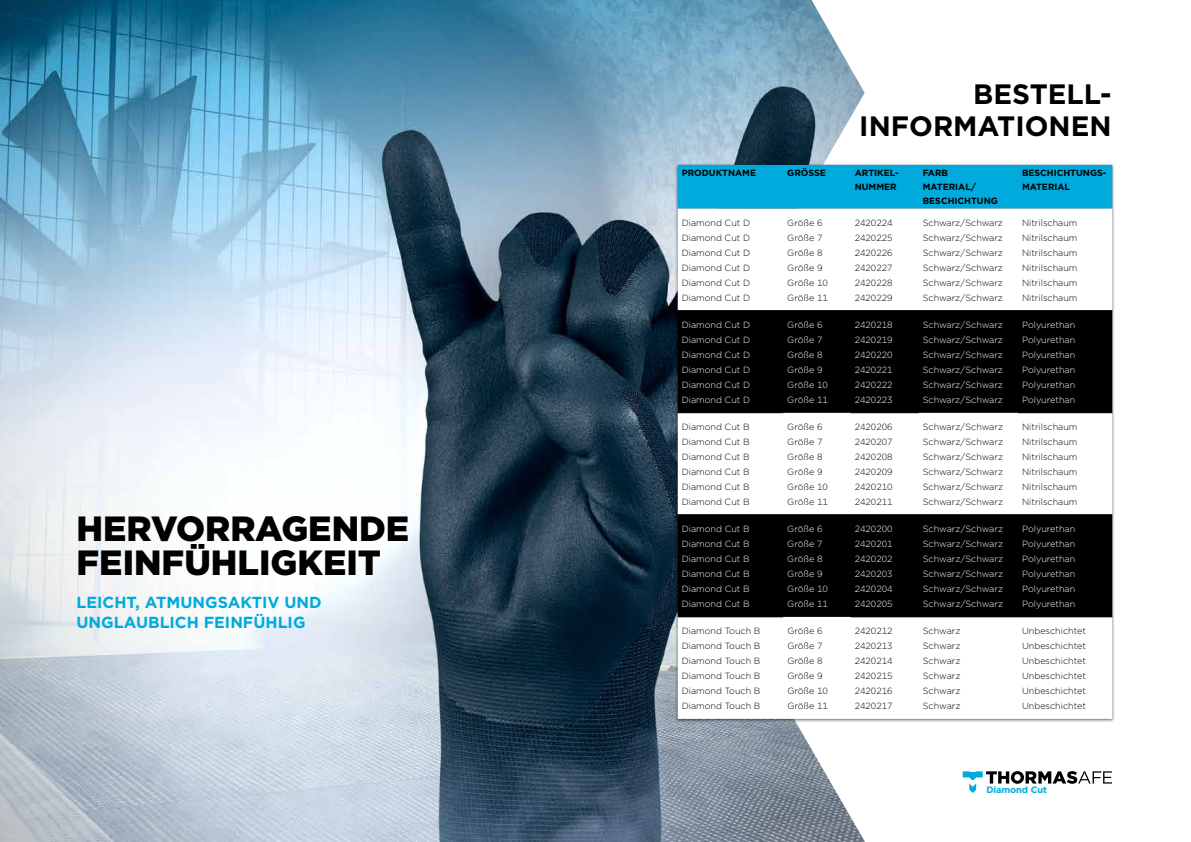
<style>
.page{position:relative;width:1191px;height:842px;background:#fff}
.page>*{position:absolute;margin:0;border:0;box-sizing:border-box;transform-origin:0 0}
.t1{font:900 35px/34px "Gotham";color:#000}
.t2{font:700 28px/32px "Gotham";color:#000;text-align:right}
.t3{font:700 16px/20px "Gotham";color:#0ad}
.t4{font:700 9.3px "Gotham";letter-spacing:-.015em;color:#0ad}
.t5{font:300 9px/15px "Gotham";color:#000;text-align:justify}
.t6{font:300 9px/15px "Gotham";color:#fff;text-align:justify}
.t7{font:700 9px/14px "Gotham";color:#000}
</style>
<div class="page">
<img style="left:0;top:0;width:729px;height:842px">
<svg style="left:729px;top:0;width:136px;height:842px"></svg>
<svg style="left:962px;top:771px;width:150px;height:22px"></svg>
<div style="left:674px;top:163px;width:441px;height:560px;background:#000;opacity:.6"></div>
<div style="left:677px;top:165px;width:435px;height:44px;background:#0ad"></div>
<svg style="left:677px;top:209px;width:435px;height:510px"></svg>
<svg style="left:677px;top:311px;width:435px;height:306px;fill:#000"></svg>
<hr style="left:677px;top:310px;width:106px;height:1px;background:#000">
<hr style="left:783px;top:310px;width:67px;height:1px;background:#000">
<hr style="left:850px;top:310px;width:68px;height:1px;background:#000">
<hr style="left:918px;top:310px;width:100px;height:1px;background:#000">
<hr style="left:1018px;top:310px;width:94px;height:1px;background:#000">
<hr style="left:677px;top:412px;width:106px;height:1px;background:#000">
<hr style="left:850px;top:412px;width:68px;height:1px;background:#000">
<hr style="left:1018px;top:412px;width:94px;height:1px;background:#000">
<hr style="left:677px;top:514px;width:106px;height:1px;background:#000">
<hr style="left:850px;top:514px;width:68px;height:1px;background:#000">
<hr style="left:918px;top:514px;width:100px;height:1px;background:#000">
<hr style="left:1018px;top:514px;width:94px;height:1px;background:#000">
<hr style="left:677px;top:616px;width:106px;height:1px;background:#000">
<hr style="left:850px;top:616px;width:68px;height:1px;background:#000">
<hr style="left:918px;top:616px;width:100px;height:1px;background:#000">
<hr style="left:1018px;top:616px;width:94px;height:1px;background:#000">
<hr style="left:783px;top:514px;width:67px;height:1px;background:#000">
<h1 class="t1" style="left:77px;top:511px;width:334px">HERVORRAGENDE<br>FEINFÜHLIGKEIT</h1>
<h3 class="t3" style="left:77px;top:592px;width:247px">LEICHT, ATMUNGSAKTIV UND<br>UNGLAUBLICH FEINFÜHLIG</h3>
<h2 class="t2" style="left:859px;top:78px;width:254px">BESTELL-<br>INFORMATIONEN</h2>
<p class="t7" style="left:681px;top:166px;width:76px">PRODUKTNAME</p>
<p class="t7" style="left:787px;top:166px;width:40px">GRÖSSE</p>
<p class="t7" style="left:854px;top:166px;width:45px">ARTIKEL-<br>NUMMER</p>
<p class="t7" style="left:922px;top:166px;width:77px">FARB<br>MATERIAL/<br>BESCHICHTUNG</p>
<p class="t7" style="left:1022px;top:166px;width:86px">BESCHICHTUNGS-<br>MATERIAL</p>
<p class="t5" style="left:681px;top:215px;width:70px">Diamond Cut D Diamond Cut D Diamond Cut D Diamond Cut D Diamond Cut D Diamond Cut D</p>
<p class="t5" style="left:787px;top:215px;width:42px;text-align:left">Größe 6<br>Größe 7<br>Größe 8<br>Größe 9<br>Größe 10<br>Größe 11</p>
<p class="t5" style="left:854px;top:215px;width:39px">2420224<br>2420225<br>2420226<br>2420227<br>2420228<br>2420229</p>
<p class="t5" style="left:922px;top:215px;width:82px">Schwarz/Schwarz Schwarz/Schwarz Schwarz/Schwarz Schwarz/Schwarz Schwarz/Schwarz Schwarz/Schwarz</p>
<p class="t5" style="left:1022px;top:215px;width:57px">Nitrilschaum Nitrilschaum Nitrilschaum Nitrilschaum Nitrilschaum Nitrilschaum</p>
<p class="t6" style="left:681px;top:317px;width:70px">Diamond Cut D Diamond Cut D Diamond Cut D Diamond Cut D Diamond Cut D Diamond Cut D</p>
<p class="t6" style="left:787px;top:317px;width:42px;text-align:left">Größe 6<br>Größe 7<br>Größe 8<br>Größe 9<br>Größe 10<br>Größe 11</p>
<p class="t6" style="left:854px;top:317px;width:39px">2420218<br>2420219<br>2420220<br>2420221<br>2420222<br>2420223</p>
<p class="t6" style="left:922px;top:317px;width:82px">Schwarz/Schwarz Schwarz/Schwarz Schwarz/Schwarz Schwarz/Schwarz Schwarz/Schwarz Schwarz/Schwarz</p>
<p class="t6" style="left:1022px;top:317px;width:55px">Polyurethan Polyurethan Polyurethan Polyurethan Polyurethan Polyurethan</p>
<p class="t5" style="left:682px;top:419px;width:69px">Diamond Cut B Diamond Cut B Diamond Cut B Diamond Cut B Diamond Cut B Diamond Cut B</p>
<p class="t5" style="left:787px;top:419px;width:42px;text-align:left">Größe 6<br>Größe 7<br>Größe 8<br>Größe 9<br>Größe 10<br>Größe 11</p>
<p class="t5" style="left:854px;top:419px;width:39px">2420206<br>2420207<br>2420208<br>2420209<br>2420210<br>2420211</p>
<p class="t5" style="left:922px;top:419px;width:82px">Schwarz/Schwarz Schwarz/Schwarz Schwarz/Schwarz Schwarz/Schwarz Schwarz/Schwarz Schwarz/Schwarz</p>
<p class="t5" style="left:1022px;top:419px;width:57px">Nitrilschaum Nitrilschaum Nitrilschaum Nitrilschaum Nitrilschaum Nitrilschaum</p>
<p class="t6" style="left:682px;top:521px;width:69px">Diamond Cut B Diamond Cut B Diamond Cut B Diamond Cut B Diamond Cut B Diamond Cut B</p>
<p class="t6" style="left:787px;top:521px;width:42px;text-align:left">Größe 6<br>Größe 7<br>Größe 8<br>Größe 9<br>Größe 10<br>Größe 11</p>
<p class="t6" style="left:854px;top:521px;width:39px">2420200<br>2420201<br>2420202<br>2420203<br>2420204<br>2420205</p>
<p class="t6" style="left:922px;top:521px;width:82px">Schwarz/Schwarz Schwarz/Schwarz Schwarz/Schwarz Schwarz/Schwarz Schwarz/Schwarz Schwarz/Schwarz</p>
<p class="t6" style="left:1022px;top:521px;width:55px">Polyurethan Polyurethan Polyurethan Polyurethan Polyurethan Polyurethan</p>
<p class="t5" style="left:682px;top:623px;width:80px">Diamond Touch B Diamond Touch B Diamond Touch B Diamond Touch B Diamond Touch B Diamond Touch B</p>
<p class="t5" style="left:787px;top:623px;width:42px;text-align:left">Größe 6<br>Größe 7<br>Größe 8<br>Größe 9<br>Größe 10<br>Größe 11</p>
<p class="t5" style="left:854px;top:623px;width:39px">2420212<br>2420213<br>2420214<br>2420215<br>2420216<br>2420217</p>
<p class="t5" style="left:922px;top:623px;width:39px">Schwarz Schwarz Schwarz Schwarz Schwarz Schwarz</p>
<p class="t5" style="left:1022px;top:623px;width:65px">Unbeschichtet Unbeschichtet Unbeschichtet Unbeschichtet Unbeschichtet Unbeschichtet</p>
<p class="t4" style="left:986px;top:783px;width:62px">Diamond Cut</p>
</div>
